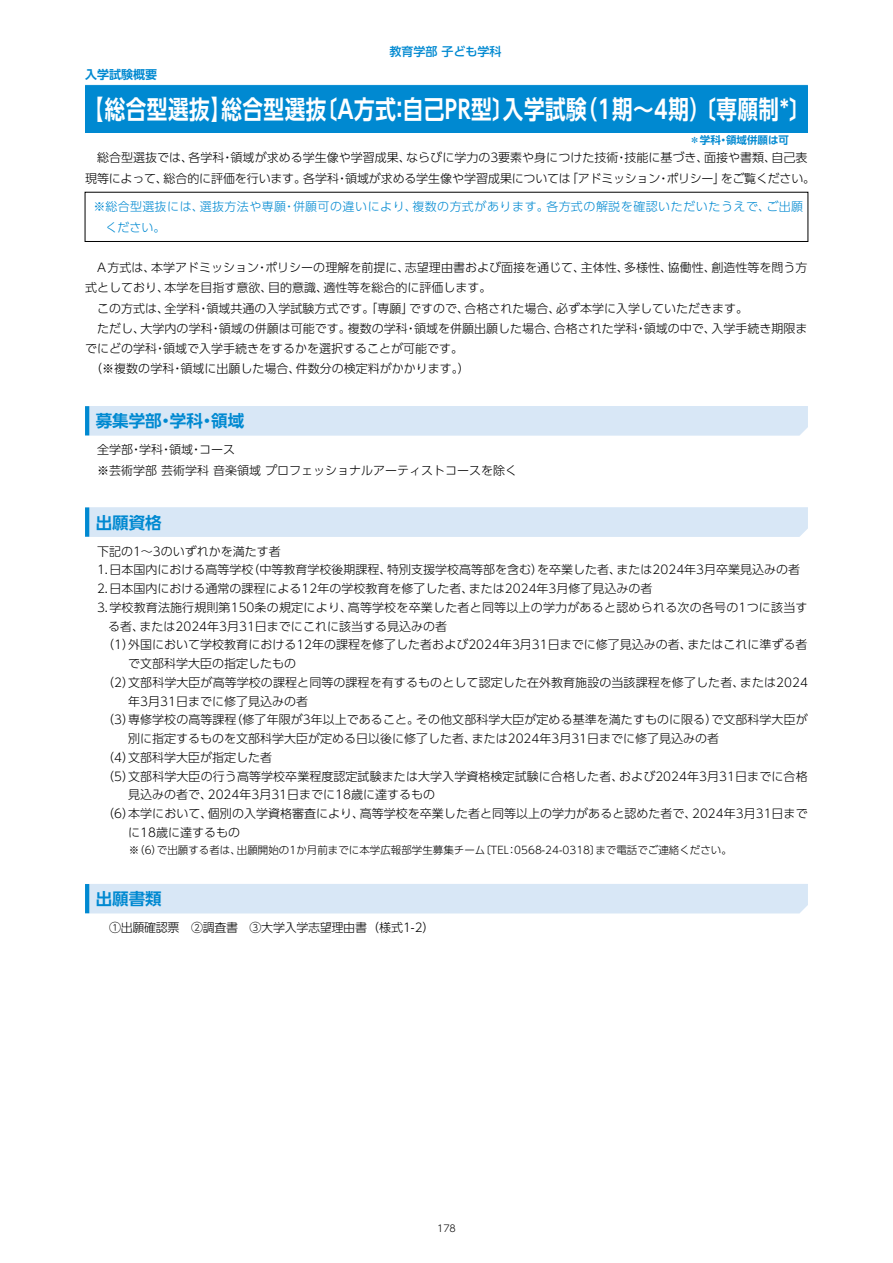
<style>
.page{position:relative;width:893px;height:1263px;background:#fff}
.page>*{position:absolute;margin:0;border:0;box-sizing:border-box;transform-origin:0 0}
.t1{font:700 25.5px "UD Shin Go Pro De";letter-spacing:.025em;color:#fff;scale:.81 1}
.t2{font:700 16.5px "UD Shin Go Pro De";color:#0089d1}
.t3{font:300 12px/20.2px "UD Shin Go Pro";color:#000;text-align:center}
.t4{font:300 12px/20.2px "UD Shin Go Pro";letter-spacing:.045em;color:#0089d1}
.t5{font:300 12px "UD Shin Go Pro";letter-spacing:.02em;color:#000}
.t6{font:300 12px "UD Shin Go Pro";letter-spacing:-.025em;color:#000}
.t7{font:500 12px "UD Shin Go Pro";color:#0089d1}
.t8{font:700 12px "UD Shin Go Pro De";color:#0089d1}
.t9{font:300 10.5px "UD Shin Go Pro";color:#000}
.t10{font:700 10.5px "UD Shin Go Pro De";color:#0089d1}
.t11{font:300 9.6px "UD Shin Go Pro";color:#000}
</style>
<div class="page">
<div style="left:85px;top:86px;width:723px;height:47px;background:#0089d1"></div>
<hr style="left:85px;top:85px;width:723px;height:1px;background:#0089d1">
<div style="left:85px;top:192px;width:723px;height:50px;border:1px solid #000"></div>
<div style="left:85px;top:407px;width:723px;height:29px;background:#d8e7f6"></div>
<hr style="left:85px;top:406px;width:723px;height:1px;background:#d8e7f6">
<hr style="left:85px;top:406px;width:4px;height:29px;background:#0089d1">
<div style="left:89px;top:508px;width:719px;height:29px;background:#d8e7f6"></div>
<hr style="left:85px;top:507px;width:723px;height:1px;background:#d8e7f6">
<hr style="left:85px;top:507px;width:4px;height:30px;background:#0089d1">
<div style="left:89px;top:885px;width:719px;height:28px;background:#d8e7f6"></div>
<hr style="left:85px;top:884px;width:723px;height:1px;background:#d8e7f6">
<hr style="left:85px;top:884px;width:4px;height:29px;background:#0089d1">
<p class="t8" style="left:85px;top:65px;width:73px">入学試験概要</p>
<p class="t7" style="left:389px;top:42px;width:113px">教育学部 子ども学科</p>
<h1 class="t1" style="left:83px;top:89px;width:899px">【総合型選抜】総合型選抜〔A方式：自己PR型〕入学試験（1期～4期）〔専願制*〕</h1>
<p class="t3" style="left:85px;top:147px;width:732px">総合型選抜では、各学科・領域が求める学生像や学習成果、ならびに学力の3要素や身につけた技術・技能に基づき、面接や書類、自己表<br>現等によって、総合的に評価を行います。各学科・領域が求める学生像や学習成果については「アドミッション・ポリシー」をご覧ください。</p>
<p class="t4" style="left:106px;top:196px;width:699px;text-indent:-12px">※総合型選抜には、選抜方法や専願・併願可の違いにより、複数の方式があります。各方式の解説を確認いただいたうえで、ご出願ください。</p>
<p class="t3" style="left:97px;top:257px;width:712px">A方式は、本学アドミッション・ポリシーの理解を前提に、志望理由書および面接を通じて、主体性、多様性、協働性、創造性等を問う方</p>
<p class="t3" style="left:85px;top:277px;width:408px">式としており、本学を目指す意欲、目的意識、適性等を総合的に評価します。</p>
<p class="t3" style="left:97px;top:297px;width:652px">この方式は、全学科・領域共通の入学試験方式です。「専願」ですので、合格された場合、必ず本学に入学していただきます。</p>
<p class="t3" style="left:97px;top:318px;width:712px">ただし、大学内の学科・領域の併願は可能です。複数の学科・領域を併願出願した場合、合格された学科・領域の中で、入学手続き期限ま</p>
<p class="t3" style="left:85px;top:338px;width:379px">でにどの学科・領域で入学手続きをするかを選択することが可能です。</p>
<p class="t3" style="left:90px;top:358px;width:381px">（※複数の学科・領域に出願した場合、件数分の検定料がかかります。）</p>
<h2 class="t2" style="left:96px;top:408px;width:150px">募集学部・学科・領域</h2>
<p class="t3" style="left:97px;top:439px;width:421px;text-align:left">全学部・学科・領域・コース<br>※芸術学部芸術学科音楽領域プロフェッショナルアーティストコースを除く</p>
<h2 class="t2" style="left:96px;top:509px;width:67px">出願資格</h2>
<p class="t3" style="left:97px;top:540px;width:185px">下記の1～3のいずれかを満たす者</p>
<p class="t3" style="left:97px;top:559px;width:705px">1.日本国内における高等学校（中等教育学校後期課程、特別支援学校高等部を含む）を卒業した者、または2024年3月卒業見込みの者</p>
<p class="t3" style="left:97px;top:578px;width:557px">2.日本国内における通常の課程による12年の学校教育を修了した者、または2024年3月修了見込みの者</p>
<p class="t5" style="left:97px;top:598px;width:712px">3.学校教育法施行規則第150条の規定により、高等学校を卒業した者と同等以上の学力があると認められる次の各号の1つに該当す</p>
<p class="t3" style="left:108px;top:615px;width:340px">る者、または2024年3月31日までにこれに該当する見込みの者</p>
<p class="t3" style="left:102px;top:634px;width:707px">（1）外国において学校教育における12年の課程を修了した者および2024年3月31日までに修了見込みの者、またはこれに準ずる者</p>
<p class="t3" style="left:128px;top:653px;width:169px">で文部科学大臣の指定したもの</p>
<p class="t3" style="left:102px;top:672px;width:707px">（2）文部科学大臣が高等学校の課程と同等の課程を有するものとして認定した在外教育施設の当該課程を修了した者、または2024</p>
<p class="t3" style="left:128px;top:690px;width:181px">年3月31日までに修了見込みの者</p>
<p class="t3" style="left:102px;top:709px;width:707px">（3）専修学校の高等課程（修了年限が3年以上であること。その他文部科学大臣が定める基準を満たすものに限る）で文部科学大臣が</p>
<p class="t3" style="left:128px;top:728px;width:592px">別に指定するものを文部科学大臣が定める日以後に修了した者、または2024年3月31日までに修了見込みの者</p>
<p class="t3" style="left:102px;top:747px;width:171px">（4）文部科学大臣が指定した者</p>
<p class="t3" style="left:102px;top:765px;width:707px">（5）文部科学大臣の行う高等学校卒業程度認定試験または大学入学資格検定試験に合格した者、および2024年3月31日までに合格</p>
<p class="t3" style="left:128px;top:784px;width:308px">見込みの者で、2024年3月31日までに18歳に達するもの</p>
<p class="t3" style="left:102px;top:803px;width:707px">（6）本学において、個別の入学資格審査により、高等学校を卒業した者と同等以上の学力があると認めた者で、2024年3月31日まで</p>
<p class="t3" style="left:128px;top:822px;width:113px">に18歳に達するもの</p>
<p class="t9" style="left:129px;top:842px;width:604px">※（6）で出願する者は、出願開始の1か月前までに本学広報部学生募集チーム〔TEL：0568-24-0318〕まで電話でご連絡ください。</p>
<h2 class="t2" style="left:96px;top:885px;width:67px">出願書類</h2>
<p class="t10" style="left:689px;top:131px;width:101px">＊学科・領域併願は可</p>
<p class="t6" style="left:109px;top:918px;width:327px">①出願確認票　②調査書　③大学入学志望理由書（様式1-2）</p>
<p class="t11" style="left:437px;top:1220px;width:20px">178</p>
</div>
